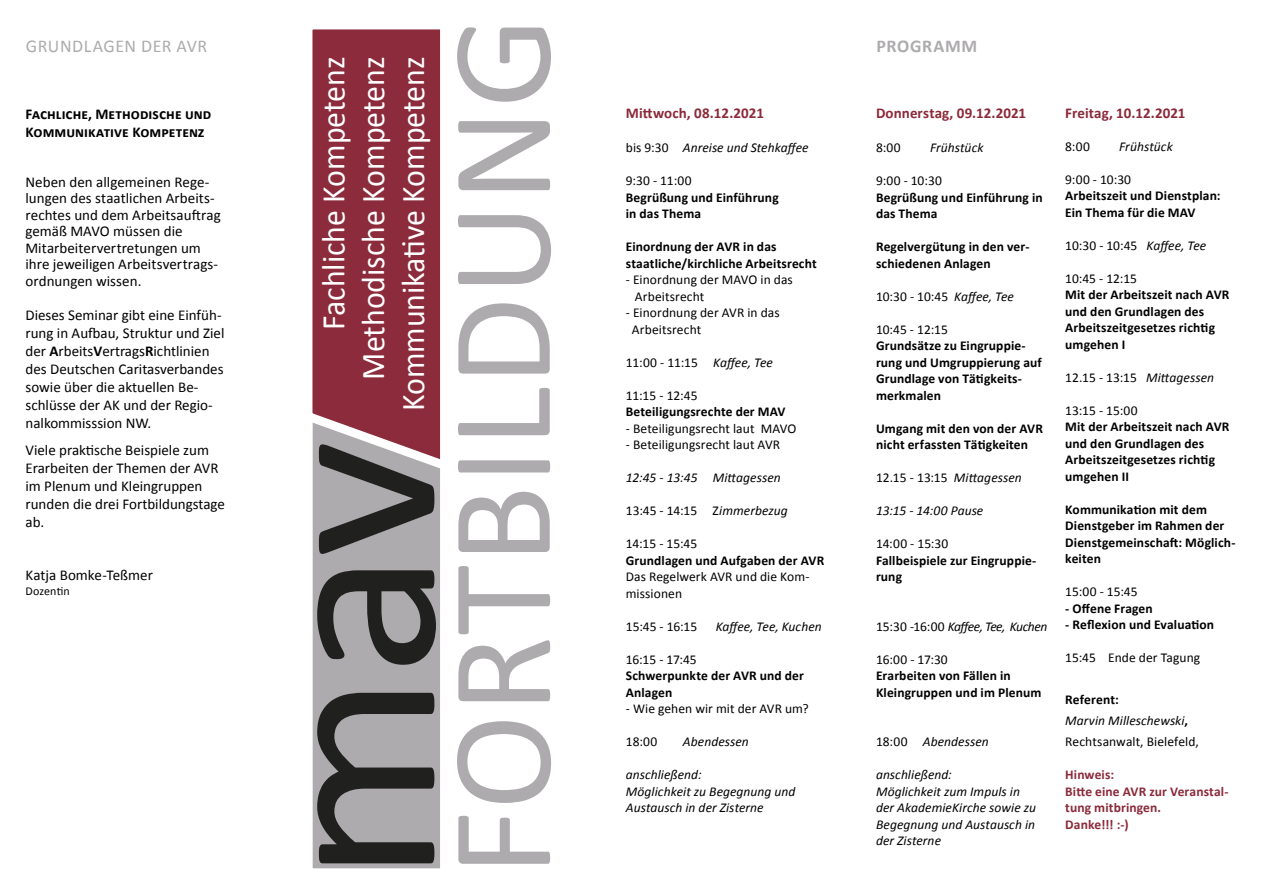
<style>
.page{position:relative;width:1263px;height:893px;background:#fff}
.page>*{position:absolute;margin:0;border:0;box-sizing:border-box;transform-origin:0 0}
.t1{font:246px "Calibri";color:#20201f;scale:1.06 1}
.t2{font:144.6px "Calibri";letter-spacing:.005em;color:#aeabae}
.t3{font:33.3px/39.9px "Calibri";color:#fff;text-align:right;scale:.96 1}
.t4{font:18px "Calibri";letter-spacing:.03em;color:#adabad}
.t5{font:700 18px "Calibri";letter-spacing:.04em;color:#adabad}
.t6{font:15px/18px "Calibri";color:#000}
.t7{font:700 15px "Calibri";color:#8b2939}
.t8{font:700 15px/18px "Calibri";letter-spacing:.005em;color:#000}
.t9{font:700 13.5px/16.5px "Calibri";letter-spacing:.01em;color:#000}
.t10{font:13.5px/16.5px "Calibri";letter-spacing:.005em;color:#000}
.t11{font:italic 13.5px/16.5px "Calibri";letter-spacing:.005em;color:#000}
.t12{font:700 13.5px/16.5px "Calibri";letter-spacing:.01em;color:#8b2939}
.t13{font:italic 13.5px "Calibri";letter-spacing:-.04em;color:#000}
.t14{font:12px "Calibri";letter-spacing:.01em;color:#000}
.s1{font-weight:700}
.s2{font-style:normal}
.s3{font-style:italic}
</style>
<div class="page">
<div style="left:308px;top:409px;width:136px;height:464px;background:#aeabae"></div>
<div style="left:304px;top:404px;width:145px;height:473px;border:9px solid #fff"></div>
<svg style="left:304px;top:29px;width:145px;height:449px"></svg>
<h3 class="t4" style="left:26px;top:33px;width:183px">GRUNDLAGEN DER AVR</h3>
<p class="t8" style="left:26px;top:104px;width:187px">Fachliche, Methodische und<br>Kommunikative Kompetenz</p>
<p class="t6" style="left:26px;top:173px;width:197px;line-height:16.5px">Neben den allgemeinen Rege&shy;lungen des staatlichen Arbeits&shy;rechtes und dem Arbeitsauftrag gemäß MAVO müssen die<br>Mitarbeitervertretungen um ihre jeweiligen Arbeitsvertrags&shy;ordnungen wissen.</p>
<p class="t6" style="left:26px;top:306px;width:200px">Dieses Seminar gibt eine Einfüh&shy;rung in Aufbau, Struktur und Ziel der <span class="s1">A</span>rbeits<span class="s1">V</span>ertrags<span class="s1">R</span>ichtlinien des Deutschen Caritasverbandes sowie über die aktuellen Be&shy;schlüsse der AK und der Regio&shy;nalkommisssion NW.</p>
<p class="t6" style="left:26px;top:440px;width:201px">Viele praktische Beispiele zum<br>Erarbeiten der Themen der AVR im Plenum und Kleingruppen runden die drei Fortbildungstage ab.</p>
<p class="t6" style="left:26px;top:565px;width:129px">Katja Bomke-Teßmer</p>
<p class="t14" style="left:26px;top:582px;width:46px">Dozentin</p>
<h3 class="t3" style="left:312px;top:411px;width:371px;rotate:-90deg">Fachliche Kompetenz<br>Methodische Kompetenz<br>Kommunikative Kompetenz</h3>
<h1 class="t1" style="left:181px;top:883px;width:419px;rotate:-90deg">mav</h1>
<h2 class="t2" style="left:401px;top:876px;width:860px;rotate:-90deg">FORTBILDUNG</h2>
<p class="t7" style="left:626px;top:102px;width:140px">Mittwoch, 08.12.2021</p>
<p class="t11" style="left:626px;top:139px;width:184px"><span class="s2">bis 9:30</span> Anreise und Stehkaffee</p>
<p class="t10" style="left:626px;top:172px;width:67px">9:30 - 11:00</p>
<p class="t9" style="left:626px;top:188px;width:154px">Begrüßung und Einführung in das Thema</p>
<p class="t9" style="left:626px;top:238px;width:193px">Einordnung der AVR in das staatliche/kirchliche Arbeitsrecht</p>
<p class="t10" style="left:635px;top:271px;width:159px;text-indent:-9px">- Einordnung der MAVO in das<br>Arbeitsrecht</p>
<p class="t10" style="left:632px;top:304px;width:149px;text-indent:-6px">- Einordnung der AVR in das<br>Arbeitsrecht</p>
<p class="t10" style="left:626px;top:353px;width:149px">11:00 - 11:15 <span class="s3">Kaffee, Tee</span></p>
<p class="t10" style="left:626px;top:386px;width:73px">11:15 - 12:45</p>
<p class="t9" style="left:626px;top:403px;width:161px">Beteiligungsrechte der MAV</p>
<p class="t10" style="left:626px;top:419px;width:172px">- Beteiligungsrecht laut MAVO</p>
<p class="t10" style="left:626px;top:436px;width:156px">- Beteiligungsrecht laut AVR</p>
<p class="t11" style="left:626px;top:469px;width:156px">12:45 - 13:45 Mittagessen</p>
<p class="t10" style="left:626px;top:502px;width:163px">13:45 - 14:15 Z<span class="s3">immerbezug</span></p>
<p class="t10" style="left:626px;top:535px;width:73px">14:15 - 15:45</p>
<p class="t9" style="left:626px;top:551px;width:200px">Grundlagen und Aufgaben der AVR</p>
<p class="t10" style="left:626px;top:568px;width:185px">Das Regelwerk AVR und die Kom&shy;missionen</p>
<p class="t10" style="left:626px;top:617px;width:73px">15:45 - 16:15</p>
<p class="t11" style="left:716px;top:617px;width:108px">Kaffee, Tee, Kuchen</p>
<p class="t10" style="left:626px;top:650px;width:72px">16:15 - 17:45</p>
<p class="t9" style="left:626px;top:667px;width:180px">Schwerpunkte der AVR und der<br>Anlagen</p>
<p class="t10" style="left:626px;top:700px;width:184px">- Wie gehen wir mit der AVR um?</p>
<p class="t10" style="left:626px;top:733px;width:33px">18:00</p>
<p class="t11" style="left:683px;top:733px;width:68px">Abendessen</p>
<p class="t11" style="left:626px;top:766px;width:171px">anschließend:<br>Möglichkeit zu Begegnung und<br>Austausch in der Zisterne</p>
<h3 class="t5" style="left:876px;top:33px;width:102px">PROGRAMM</h3>
<p class="t7" style="left:876px;top:102px;width:152px">Donnerstag, 09.12.2021</p>
<p class="t10" style="left:876px;top:139px;width:26px">8:00</p>
<p class="t11" style="left:930px;top:139px;width:55px">Frühstück</p>
<p class="t10" style="left:876px;top:172px;width:67px">9:00 - 10:30</p>
<p class="t9" style="left:876px;top:188px;width:168px">Begrüßung und Einführung in das Thema</p>
<p class="t9" style="left:876px;top:238px;width:155px">Regelvergütung in den ver&shy;schiedenen Anlagen</p>
<p class="t10" style="left:876px;top:287px;width:140px">10:30 - 10:45 <span class="s3">Kaffee, Tee</span></p>
<p class="t10" style="left:876px;top:320px;width:73px">10:45 - 12:15</p>
<p class="t9" style="left:876px;top:337px;width:167px">Grundsätze zu Eingruppie&shy;rung und Umgruppierung auf<br>Grundlage von Tätigkeits&shy;merkmalen</p>
<p class="t9" style="left:876px;top:419px;width:168px">Umgang mit den von der AVR nicht erfassten Tätigkeiten</p>
<p class="t10" style="left:876px;top:469px;width:147px">12.15 - 13:15 <span class="s3">Mittagessen</span></p>
<p class="t11" style="left:876px;top:502px;width:109px">13:15 - 14:00 Pause</p>
<p class="t10" style="left:876px;top:535px;width:74px">14:00 - 15:30</p>
<p class="t9" style="left:876px;top:551px;width:162px">Fallbeispiele zur Eingruppie&shy;rung</p>
<p class="t13" style="left:876px;top:617px;width:173px"><span class="s2">15:30 -16:00</span> Kaffee, Tee, Kuchen</p>
<p class="t10" style="left:876px;top:650px;width:73px">16:00 - 17:30</p>
<p class="t9" style="left:876px;top:667px;width:167px">Erarbeiten von Fällen in<br>Kleingruppen und im Plenum</p>
<p class="t11" style="left:876px;top:733px;width:114px"><span class="s2">18:00</span> Abendessen</p>
<p class="t11" style="left:876px;top:766px;width:161px">anschließend:<br>Möglichkeit zum Impuls in der AkademieKirche sowie zu<br>Begegnung und Austausch in der Zisterne</p>
<p class="t7" style="left:1065px;top:102px;width:122px">Freitag, 10.12.2021</p>
<p class="t10" style="left:1065px;top:137px;width:26px">8:00</p>
<p class="t11" style="left:1119px;top:137px;width:55px">Frühstück</p>
<p class="t10" style="left:1065px;top:170px;width:67px">9:00 - 10:30</p>
<p class="t9" style="left:1065px;top:187px;width:157px">Arbeitszeit und Dienstplan:<br>Ein Thema für die MAV</p>
<p class="t10" style="left:1065px;top:236px;width:143px">10:30 - 10:45 <span class="s3">Kaffee, Tee</span></p>
<p class="t10" style="left:1065px;top:269px;width:73px">10:45 - 12:15</p>
<p class="t9" style="left:1065px;top:286px;width:166px">Mit der Arbeitszeit nach AVR und den Grundlagen des<br>Arbeitszeitgesetzes richtig umgehen I</p>
<p class="t10" style="left:1065px;top:368px;width:150px">12.15 - 13:15 <span class="s3">Mittagessen</span></p>
<p class="t10" style="left:1065px;top:401px;width:74px">13:15 - 15:00</p>
<p class="t9" style="left:1065px;top:418px;width:166px">Mit der Arbeitszeit nach AVR und den Grundlagen des<br>Arbeitszeitgesetzes richtig umgehen II</p>
<p class="t9" style="left:1065px;top:500px;width:172px">Kommunikation mit dem<br>Dienstgeber im Rahmen der<br>Dienstgemeinschaft: Möglich&shy;keiten</p>
<p class="t10" style="left:1065px;top:583px;width:74px">15:00 - 15:45</p>
<p class="t9" style="left:1065px;top:599px;width:89px">- Offene Fragen</p>
<p class="t9" style="left:1065px;top:616px;width:150px">- Reflexion und Evaluation</p>
<p class="t10" style="left:1065px;top:649px;width:137px">15:45 Ende der Tagung</p>
<p class="t10" style="left:1065px;top:689px;width:135px;line-height:21px"><span class="s1">Referent:<br></span><span class="s3">Marvin Milleschewski</span><span class="s1">,<br></span>Rechtsanwalt, Bielefeld,</p>
<p class="t12" style="left:1065px;top:766px;width:165px">Hinweis:<br>Bitte eine AVR zur Veranstal&shy;tung mitbringen.<br>Danke!!! :-)</p>
</div>
